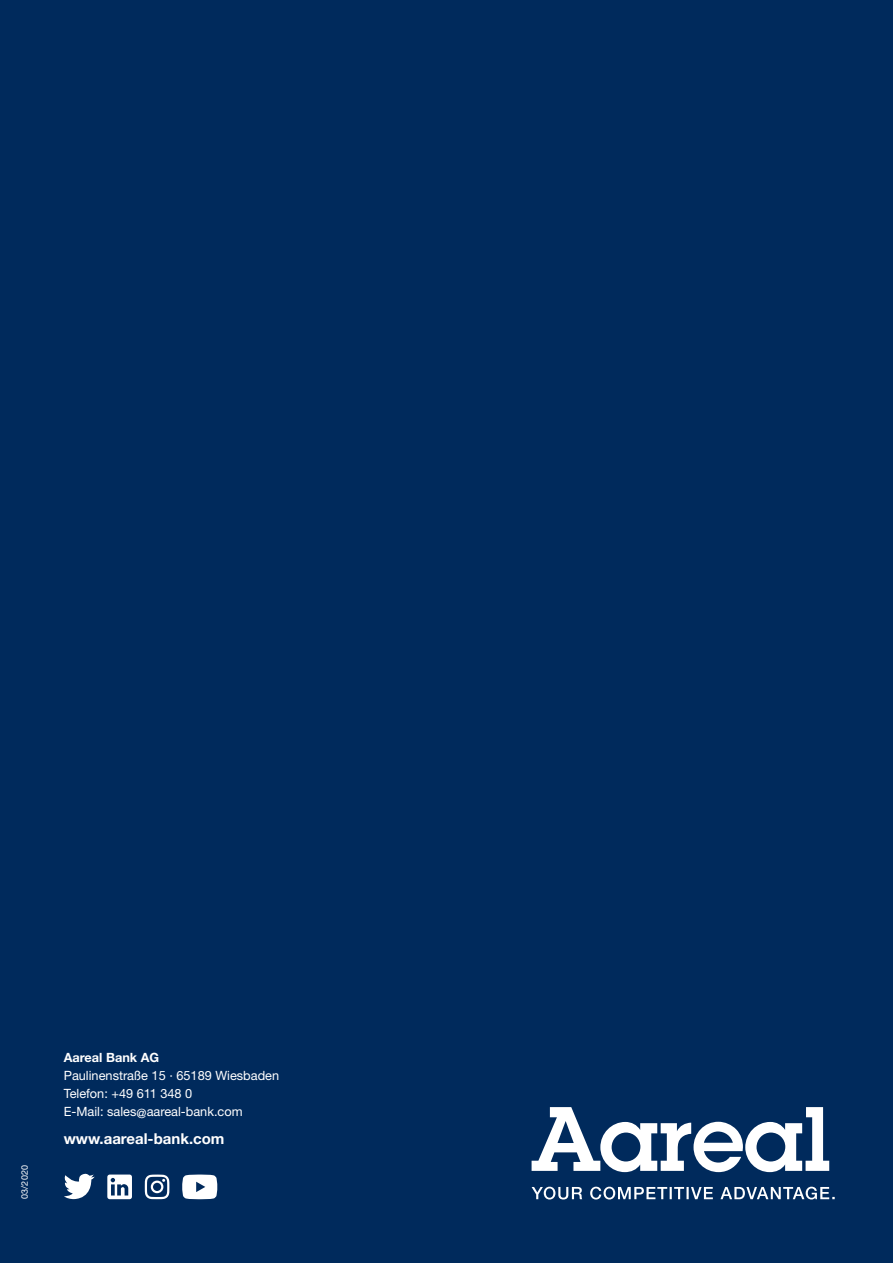
<style>
.page{position:relative;width:893px;height:1263px;background:#002a5c}
.page>*{position:absolute;margin:0;border:0;box-sizing:border-box;transform-origin:0 0}
.t1{font:700 15px "Helvetica Neue LT Std";color:#fff}
.t2{font:12.75px/18px "Helvetica Neue LT Std";color:#fff}
.Copy_Sigvar_light_sc{font:9px "Helvetica Neue LT Std";letter-spacing:.025em;color:#fff}
.s1{font-weight:700}
</style>
<div class="page">
<svg style="left:145px;top:1174px;width:24px;height:25px"></svg>
<svg style="left:182px;top:1174px;width:35px;height:25px"></svg>
<svg style="left:64px;top:1173px;width:31px;height:26px"></svg>
<svg style="left:107px;top:1174px;width:25px;height:25px"></svg>
<svg style="left:532px;top:1187px;width:303px;height:12px"></svg>
<svg style="left:532px;top:1107px;width:297px;height:65px"></svg>
<p class="Copy_Sigvar_light_sc" style="left:19px;top:1199px;width:36px;rotate:-90deg">03/2020</p>
<p class="t2" style="left:64px;top:1048px;width:217px"><span class="s1">Aareal Bank AG<br></span>Paulinenstraße 15 · 65189 Wiesbaden</p>
<p class="t2" style="left:64px;top:1084px;width:130px">Telefon: +49 611 348 0</p>
<p class="t2" style="left:64px;top:1102px;width:180px">E-Mail: sales@aareal-bank.com</p>
<p class="t1" style="left:64px;top:1129px;width:162px">www.aareal-bank.com</p>
</div>
